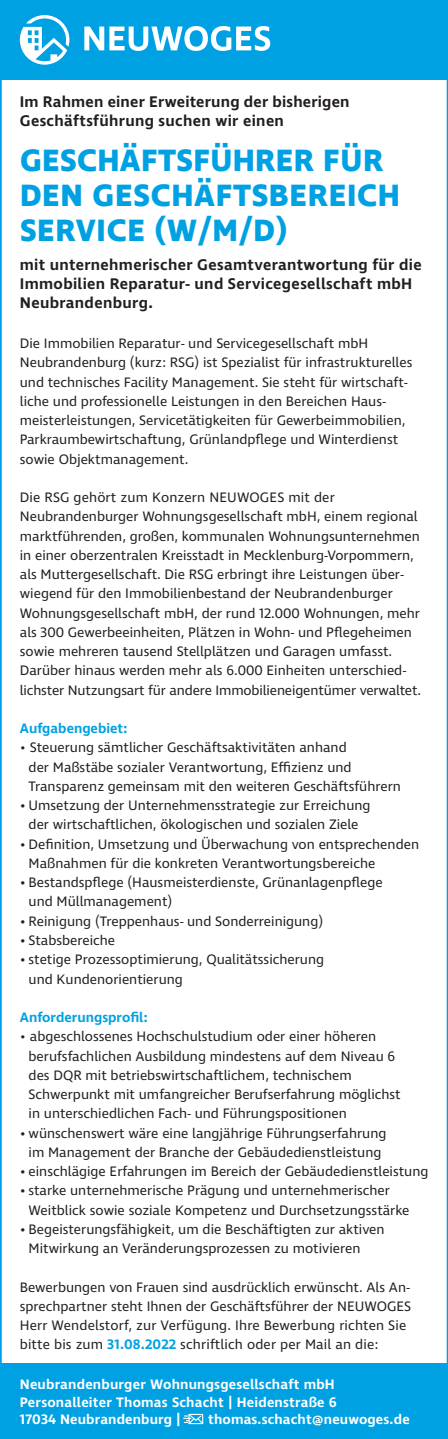
<style>
.page{position:relative;width:448px;height:1439px;background:#fff}
.page>*{position:absolute;margin:0;border:0;box-sizing:border-box;transform-origin:0 0}
.t1{font:700 31.5px/35px "Ingra";letter-spacing:.02em;color:#00a1e3}
.t2{font:600 15.75px/19.2px "Ingra";letter-spacing:.02em;color:#231f20}
.t3{font:14px/19.2px "Ingra";color:#231f20}
.t4{font:600 14px/17.5px "Ingra";letter-spacing:.015em;color:#fff}
.t5{font:600 14px "Ingra";color:#00a1e3}
.s1{font-weight:300}
.s2{font-weight:600;color:#00a1e3}
</style>
<div class="page">
<div style="left:0;top:0;width:448px;height:80px;background:#00a1e3"></div>
<svg style="left:84px;top:26px;width:186px;height:25px"></svg>
<svg style="left:20px;top:15px;width:49px;height:50px"></svg>
<div style="left:0;top:1363px;width:448px;height:75px;background:#00a1e3"></div>
<svg style="left:184px;top:1413px;width:20px;height:12px"></svg>
<p class="t2" style="left:20px;top:93px;width:331px">Im Rahmen einer Erweiterung der bisherigen<br>Geschäftsführung suchen wir einen</p>
<h1 class="t1" style="left:20px;top:143px;width:381px">GESCHÄFTSFÜHRER FÜR<br>DEN GESCHÄFTSBEREICH<br>SERVICE (W/M/D)</h1>
<p class="t2" style="left:20px;top:255px;width:403px">mit unternehmerischer Gesamtverantwortung für die<br>Immobilien Reparatur- und Servicegesellschaft mbH<br>Neubrandenburg.</p>
<p class="t3" style="left:20px;top:334px;width:394px">Die Immobilien Reparatur- und Servicegesellschaft mbH Neubrandenburg (kurz: RSG) ist Spezialist für infrastrukturelles und technisches Facility Management. Sie steht für wirtschaft&shy;liche und professionelle Leistungen in den Bereichen Haus&shy;meisterleistungen, Servicetätigkeiten für Gewerbeimmobilien, Parkraumbewirtschaftung, Grünlandpflege und Winterdienst sowie Objektmanagement.</p>
<p class="t3" style="left:20px;top:488px;width:403px">Die RSG gehört zum Konzern NEUWOGES mit der Neubrandenburger Wohnungsgesellschaft mbH, einem regional marktführenden, großen, kommunalen Wohnungsunternehmen in einer oberzentralen Kreisstadt in Mecklenburg-Vorpommern, als Muttergesellschaft. Die RSG erbringt ihre Leistungen über&shy;wiegend für den Immobilienbestand der Neubrandenburger Wohnungsgesellschaft mbH, der rund 12.000 Wohnungen, mehr als 300 Gewerbeeinheiten, Plätzen in Wohn- und Pflegeheimen sowie mehreren tausend Stellplätzen und Garagen umfasst.<br>Darüber hinaus werden mehr als 6.000 Einheiten unterschied&shy;lichster Nutzungsart für andere Immobilieneigentümer verwaltet.</p>
<p class="t5" style="left:20px;top:722px;width:109px">Aufgabengebiet:</p>
<p class="t3" style="left:29px;top:738px;width:374px;text-indent:-9px"><span class="s1">•</span> Steuerung sämtlicher Geschäftsaktivitäten anhand<br>der Maßstäbe sozialer Verantwortung, Effizienz und<br>Transparenz gemeinsam mit den weiteren Geschäftsführern</p>
<p class="t3" style="left:20px;top:796px;width:352px;text-align:center">• Umsetzung der Unternehmensstrategie zur Erreichung der wirtschaftlichen, ökologischen und sozialen Ziele</p>
<p class="t3" style="left:29px;top:835px;width:392px;text-indent:-9px">• Definition, Umsetzung und Überwachung von entsprechenden<br>Maßnahmen für die konkreten Verantwortungsbereiche</p>
<p class="t3" style="left:29px;top:873px;width:356px;text-indent:-9px">• Bestandspflege (Hausmeisterdienste, Grünanlagenpflege und Müllmanagement)</p>
<p class="t3" style="left:20px;top:912px;width:305px">• Reinigung (Treppenhaus- und Sonderreinigung)</p>
<p class="t3" style="left:20px;top:931px;width:97px">• Stabsbereiche</p>
<p class="t3" style="left:29px;top:950px;width:297px;text-indent:-9px">• stetige Prozessoptimierung, Qualitätssicherung und Kundenorientierung</p>
<p class="t5" style="left:20px;top:1011px;width:129px">Anforderungsprofil:</p>
<p class="t3" style="left:29px;top:1027px;width:374px;text-indent:-9px"><span class="s1">•</span> abgeschlossenes Hochschulstudium oder einer höheren berufsfachlichen Ausbildung mindestens auf dem Niveau 6 des DQR mit betriebswirtschaftlichem, technischem Schwerpunkt mit umfangreicher Berufserfahrung möglichst in unterschiedlichen Fach- und Führungspositionen</p>
<p class="t3" style="left:20px;top:1123px;width:368px;text-align:center">• wünschenswert wäre eine langjährige Führungserfahrung im Management der Branche der Gebäudedienstleistung</p>
<p class="t3" style="left:20px;top:1162px;width:410px">• einschlägige Erfahrungen im Bereich der Gebäudedienstleistung</p>
<p class="t3" style="left:29px;top:1181px;width:382px;text-indent:-9px">• starke unternehmerische Prägung und unternehmerischer<br>Weitblick sowie soziale Kompetenz und Durchsetzungsstärke</p>
<p class="t3" style="left:29px;top:1220px;width:358px;text-indent:-9px">• Begeisterungsfähigkeit, um die Beschäftigten zur aktiven<br>Mitwirkung an Veränderungsprozessen zu motivieren</p>
<p class="t3" style="left:20px;top:1277px;width:393px">Bewerbungen von Frauen sind ausdrücklich erwünscht. Als An&shy;sprechpartner steht Ihnen der Geschäftsführer der NEUWOGES Herr Wendelstorf, zur Verfügung. Ihre Bewerbung richten Sie bitte bis zum <span class="s2">31.08.2022</span> schriftlich oder per Mail an die:</p>
<p class="t4" style="left:20px;top:1376px;width:319px">Neubrandenburger Wohnungsgesellschaft mbH<br>Personalleiter Thomas Schacht | Heidenstraße 6<br>17034 Neubrandenburg |</p>
<p class="t4" style="left:208px;top:1411px;width:203px">thomas.schacht@neuwoges.de</p>
</div>
